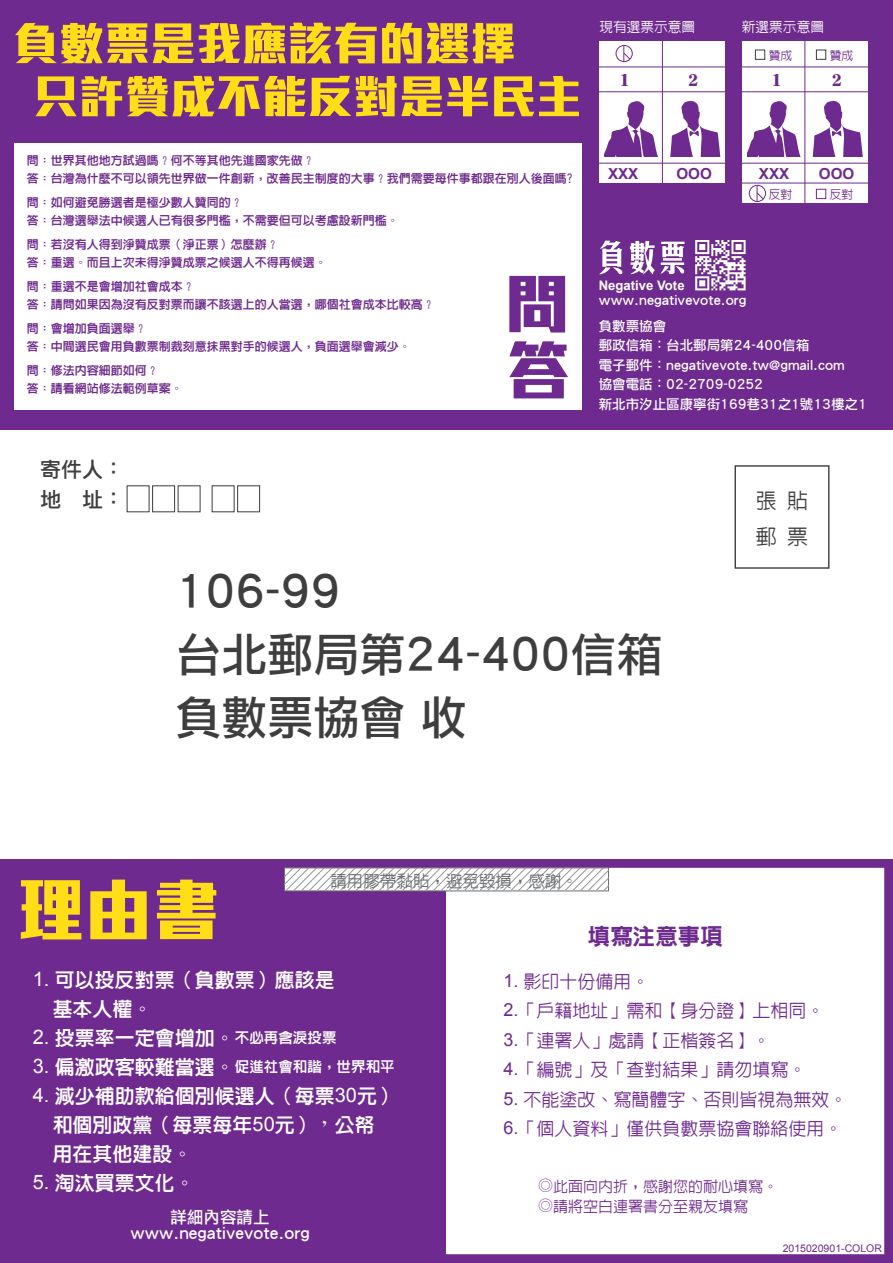
<style>
.page{position:relative;width:893px;height:1263px;background:#fff}
.page>*{position:absolute;margin:0;border:0;box-sizing:border-box;transform-origin:0 0}
.t1{font:46.05px/62.7px "Li Hei Pro";color:#3e3e3f}
.t2{font:800 22.5px "Lin Gothic";color:#6e2a8e}
.t3{font:21px/30px "Li Hei Pro";color:#3e3e3f}
.t4{font:500 21px/36px "Lin Gothic";color:#3e3e3f}
.t5{font:19.95px/29.1px "Lin Gothic Extra";color:#fff}
.t6{font:500 18px/29.5px "Lin Gothic";color:#6e2a8e}
.t7{font:16.8px "DFPG Ming UB MP BF";color:#6e2a8e}
.t8{font:16.5px/16.5px "Li Hei Pro";color:#fff;text-align:center}
.t9{font:500 16.5px "Lin Gothic";color:#6c6d70}
.t10{font:16.5px "DFPG Ming UB MP BF";color:#6e2a8e}
.t11{font:700 15.15px "Arial";color:#6e2a8e}
.t12{font:500 15px/19.5px "Lin Gothic";color:#6e2a8e}
.t13{font:14.55px "Lin Gothic Extra";color:#fff}
.t14{font:13.65px "Li Hei Pro";color:#fff}
.t15{font:500 13.65px "Lin Gothic";color:#fff}
.t16{font:13.5px/19.5px "Li Hei Pro";color:#fff}
.t17{font:700 13.2px "Arial";color:#fff}
.t18{font:12px/18px "Lin Gothic Extra";color:#6e2a8e}
.t19{font:500 11.85px "Lin Gothic";color:#6e2a8e}
.t20{font:10.5px "Arial";color:#6e2a8e}
.s1{font-family:"Arial"}
.s2{font-size:14.55px}
.s3{font-family:"Arial";font-size:19.95px}
.s4{font-size:19.95px}
.s5{font-family:"Adobe Ming Std";font-weight:300}
.s6{font-family:"Arial";font-weight:400}
</style>
<div class="page">
<div style="left:0;top:0;width:893px;height:429px;background:#6e2a8e"></div>
<div style="left:14px;top:143px;width:567px;height:266px;background:#fff"></div>
<svg style="left:0;top:859px;width:893px;height:404px;fill:#6e2a8e"></svg>
<svg style="left:509px;top:276px;width:56px;height:56px;background:#8953a3"></svg>
<svg style="left:509px;top:341px;width:59px;height:57px"></svg>
<svg style="left:284px;top:867px;width:324px;height:24px"></svg>
<svg style="left:599px;top:241px;width:24px;height:33px"></svg>
<svg style="left:630px;top:241px;width:25px;height:33px"></svg>
<svg style="left:661px;top:242px;width:24px;height:32px"></svg>
<svg style="left:695px;top:240px;width:51px;height:50px"></svg>
<div style="left:152px;top:485px;width:23px;height:27px;border:1px solid #3e3e3f"></div>
<div style="left:237px;top:485px;width:23px;height:27px;border:1px solid #3e3e3f"></div>
<div style="left:734px;top:465px;width:95px;height:104px;border:1px solid #3e3e3f"></div>
<svg style="left:15px;top:23px;width:499px;height:40px"></svg>
<svg style="left:35px;top:76px;width:453px;height:40px"></svg>
<svg style="left:494px;top:76px;width:85px;height:40px"></svg>
<div style="left:600px;top:41px;width:125px;height:142px;background:#fff"></div>
<hr style="left:598px;top:67px;width:130px;height:1px;background:#6e2a8e">
<hr style="left:598px;top:91px;width:130px;height:1px;background:#6e2a8e">
<hr style="left:598px;top:163px;width:130px;height:1px;background:#6e2a8e">
<hr style="left:662px;top:40px;width:1px;height:144px;background:#6e2a8e">
<svg style="left:605px;top:101px;width:53px;height:55px"></svg>
<svg style="left:670px;top:101px;width:51px;height:55px"></svg>
<div style="left:742px;top:41px;width:125px;height:162px;background:#fff"></div>
<hr style="left:741px;top:67px;width:129px;height:1px;background:#6e2a8e">
<hr style="left:741px;top:91px;width:129px;height:1px;background:#6e2a8e">
<hr style="left:741px;top:163px;width:129px;height:1px;background:#6e2a8e">
<hr style="left:741px;top:183px;width:129px;height:1px;background:#6e2a8e">
<hr style="left:804px;top:40px;width:1px;height:164px;background:#6e2a8e">
<div style="left:755px;top:50px;width:10px;height:10px;border:1px solid #3e3e3f"></div>
<div style="left:816px;top:50px;width:10px;height:10px;border:1px solid #3e3e3f"></div>
<div style="left:816px;top:189px;width:10px;height:10px;border:1px solid #6e2a8e"></div>
<svg style="left:747px;top:101px;width:54px;height:55px"></svg>
<svg style="left:812px;top:101px;width:51px;height:55px"></svg>
<div style="left:616px;top:45px;width:16px;height:17px;border:1px solid #6e2a8e;border-radius:50%"></div>
<svg style="left:623px;top:45px;width:8px;height:16px"></svg>
<svg style="left:749px;top:185px;width:16px;height:16px"></svg>
<div style="left:749px;top:185px;width:17px;height:17px;border:1px solid #6e2a8e;border-radius:50%"></div>
<svg style="left:756px;top:185px;width:8px;height:16px"></svg>
<svg style="left:21px;top:880px;width:60px;height:59px;background:#d8ad36"></svg>
<svg style="left:90px;top:879px;width:57px;height:60px;background:#d0a33d"></svg>
<svg style="left:157px;top:879px;width:59px;height:60px;background:#d5aa38"></svg>
<p class="t15" style="left:599px;top:20px;width:97px">現有選票示意圖</p>
<h3 class="t7" style="left:619px;top:71px;width:12px">1</h3>
<h3 class="t10" style="left:688px;top:71px;width:12px">2</h3>
<p class="t15" style="left:742px;top:20px;width:84px">新選票示意圖</p>
<p class="t19" style="left:769px;top:49px;width:25px">贊成</p>
<p class="t19" style="left:830px;top:49px;width:25px">贊成</p>
<h3 class="t7" style="left:771px;top:71px;width:12px">1</h3>
<h3 class="t10" style="left:832px;top:71px;width:12px">2</h3>
<p class="t18" style="left:27px;top:151px;width:548px">問：世界其他地方試過嗎？何不等其他先進國家先做？<br>答：台灣為什麼不可以領先世界做一件創新，改善民主制度的大事？我們需要每件事都跟在別人後面嗎?</p>
<p class="t18" style="left:27px;top:193px;width:374px">問：如何避免勝選者是極少數人贊同的？<br>答：台灣選舉法中候選人已有很多門檻，不需要但可以考慮設新門檻。</p>
<p class="t18" style="left:27px;top:235px;width:301px">問：若沒有人得到淨贊成票（淨正票）怎麼辦？<br>答：重選。而且上次未得淨贊成票之候選人不得再候選。</p>
<p class="t18" style="left:27px;top:277px;width:410px">問：重選不是會增加社會成本？<br>答：請問如果因為沒有反對票而讓不該選上的人當選，哪個社會成本比較高？</p>
<p class="t18" style="left:27px;top:319px;width:386px">問：會增加負面選舉？<br>答：中間選民會用負數票制裁刻意抹黑對手的候選人，負面選舉會減少。</p>
<p class="t18" style="left:27px;top:361px;width:158px">問：修法內容細節如何？<br>答：請看網站修法範例草案。</p>
<h3 class="t3" style="left:40px;top:454px;width:85px">寄件人：地 址：</h3>
<p class="t11" style="left:608px;top:164px;width:32px">XXX</p>
<p class="t11" style="left:676px;top:164px;width:37px">OOO</p>
<p class="t11" style="left:759px;top:164px;width:32px">XXX</p>
<p class="t11" style="left:819px;top:164px;width:37px">OOO</p>
<p class="t19" style="left:769px;top:188px;width:25px">反對</p>
<p class="t19" style="left:830px;top:188px;width:25px">反對</p>
<p class="t17" style="left:599px;top:277px;width:87px">Negative Vote</p>
<p class="t14" style="left:599px;top:294px;width:149px">www.negativevote.org</p>
<p class="t16" style="left:599px;top:316px;width:269px">負數票協會<br>郵政信箱：台北郵局第24-400信箱<br>電子郵件：negativevote.tw@gmail.com<br>協會電話：02-2709-0252<br>新北市汐止區康寧街169巷31之1號13樓之1</p>
<h3 class="t4" style="left:756px;top:483px;width:54px">張 貼郵 票</h3>
<h1 class="t1" style="left:176px;top:561px;width:488px">106-99<br>台北郵局第24-400信箱負數票協會 收</h1>
<h3 class="t9" style="left:330px;top:873px;width:249px">請用膠帶黏貼，避免毀損，感謝。</h3>
<h2 class="t2" style="left:588px;top:925px;width:136px">填寫注意事項</h2>
<h3 class="t5" style="left:53px;top:965px;width:284px;text-indent:-20px"><span class="s1">1.</span> 可以投反對票（負數票）應該是基本人權。</h3>
<h3 class="t5" style="left:33px;top:1023px;width:305px"><span class="s1">2.</span> 投票率一定會增加。<span class="s2">不必再含淚投票</span></h3>
<p class="t13" style="left:33px;top:1059px;width:364px"><span class="s3">3.</span> <span class="s4">偏激政客較難當選。</span>促進社會和諧，世界和平</p>
<h3 class="t5" style="left:53px;top:1081px;width:346px;text-indent:-20px"><span class="s1">4.</span> 減少補助款給個別候選人（每票<span class="s1">30</span>元）和個別政黨（每票每年<span class="s1">50</span>元）<span class="s5">，</span>公帑用在其他建設。</h3>
<h3 class="t5" style="left:33px;top:1169px;width:164px"><span class="s1">5.</span> 淘汰買票文化。</h3>
<h3 class="t8" style="left:131px;top:1208px;width:181px">詳細內容請上www.negativevote.org</h3>
<h3 class="t6" style="left:503px;top:966px;width:323px"><span class="s6">1.</span> 影印十份備用。<br><span class="s6">2.</span>「戶籍地址」需和【身分證】上相同。<br><span class="s6">3.</span>「連署人」處請【正楷簽名】。<br><span class="s6">4.</span>「編號」及「查對結果」請勿填寫。</h3>
<h3 class="t6" style="left:503px;top:1084px;width:346px"><span class="s6">5.</span> 不能塗改、寫簡體字、否則皆視為無效。<br><span class="s6">6.</span>「個人資料」僅供負數票協會聯絡使用。</h3>
<p class="t12" style="left:538px;top:1177px;width:241px"><span class="s5">◎</span>此面向內折，感謝您的耐心填寫。<span class="s5">◎</span>請將空白連署書分至親友填寫</p>
<p class="t20" style="left:783px;top:1241px;width:101px">2015020901-COLOR</p>
</div>
